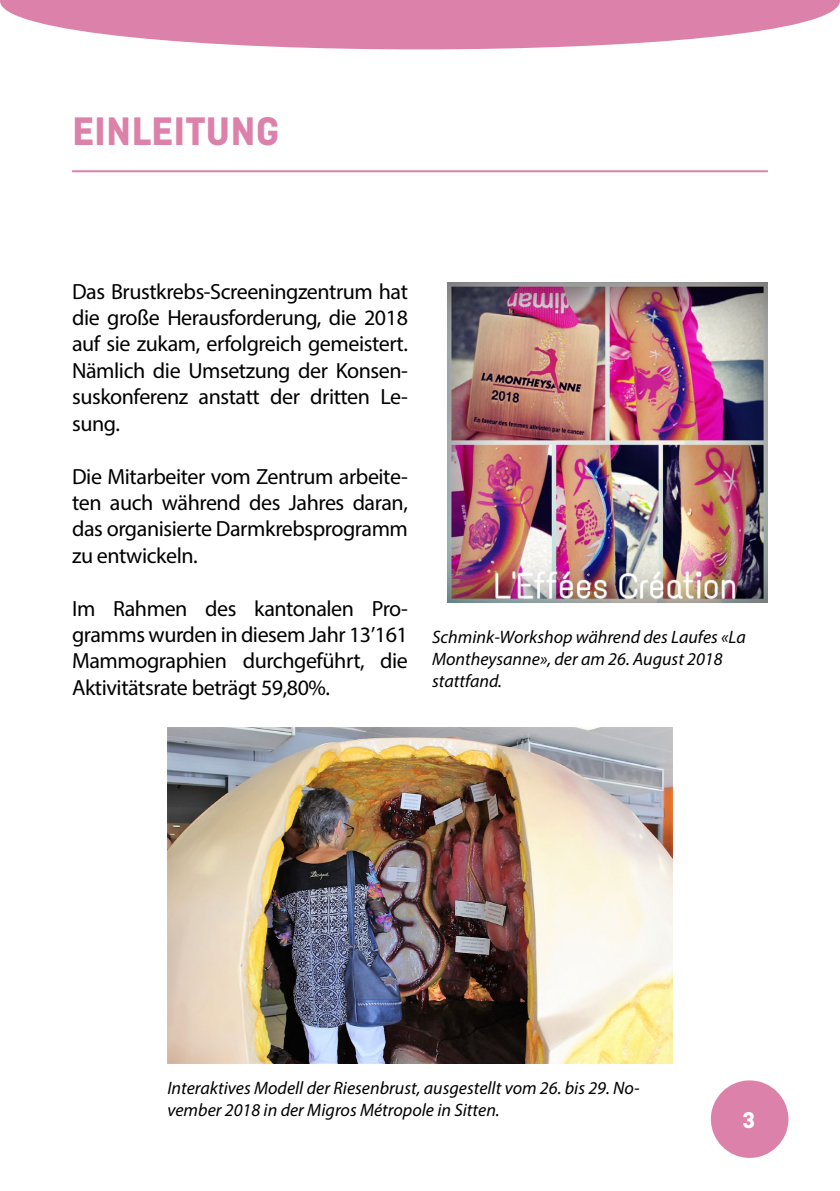
<style>
.page{position:relative;width:840px;height:1191px;background:#fff}
.page>*{position:absolute;margin:0;border:0;box-sizing:border-box;transform-origin:0 0}
.t1{font:700 42px "Ciutadella";color:#dc81aa}
.t2{font:700 24px "Ciutadella";color:#fff}
.t3{font:22px/26.4px "Myriad Pro";letter-spacing:-.02em;color:#000;text-align:justify}
.t4{font:italic 18px/21.6px "Myriad Pro";color:#000}
</style>
<div class="page">
<hr style="left:72px;top:170px;width:695px;height:2px;background:#dc81aa">
<svg style="left:0;top:0;width:839px;height:50px;fill:#dc81aa"></svg>
<div style="left:710px;top:1080px;width:78px;height:77px;background:#dc81aa;border-radius:50%"></div>
<img style="left:447px;top:282px;width:320px;height:320px">
<img style="left:167px;top:727px;width:505px;height:337px">
<h1 class="t1" style="left:72px;top:107px;width:209px">EINLEITUNG</h1>
<p class="t3" style="left:72px;top:278px;width:337px">Das Brustkrebs-Screeningzentrum hat die große Herausforderung, die 2018 auf sie zukam, erfolgreich gemeistert.<br>Nämlich die Umsetzung der Konsen&shy;suskonferenz anstatt der dritten Le&shy;sung.</p>
<p class="t3" style="left:72px;top:462px;width:337px">Die Mitarbeiter vom Zentrum arbeite&shy;ten auch während des Jahres daran, das organisierte Darmkrebsprogramm zu entwickeln.</p>
<p class="t3" style="left:72px;top:594px;width:337px">Im Rahmen des kantonalen Pro&shy;gramms wurden in diesem Jahr 13’161<br>Mammographien durchgeführt, die Aktivitätsrate beträgt 59,80%.</p>
<p class="t4" style="left:432px;top:626px;width:315px">Schmink-Workshop während des Laufes «La<br>Montheysanne», der am 26. August 2018 stattfand.</p>
<p class="t4" style="left:167px;top:1076px;width:473px">Interaktives Modell der Riesenbrust, ausgestellt vom 26. bis 29. No&shy;vember 2018 in der Migros Métropole in Sitten.</p>
<p class="t2" style="left:742px;top:1106px;width:14px">3</p>
</div>
